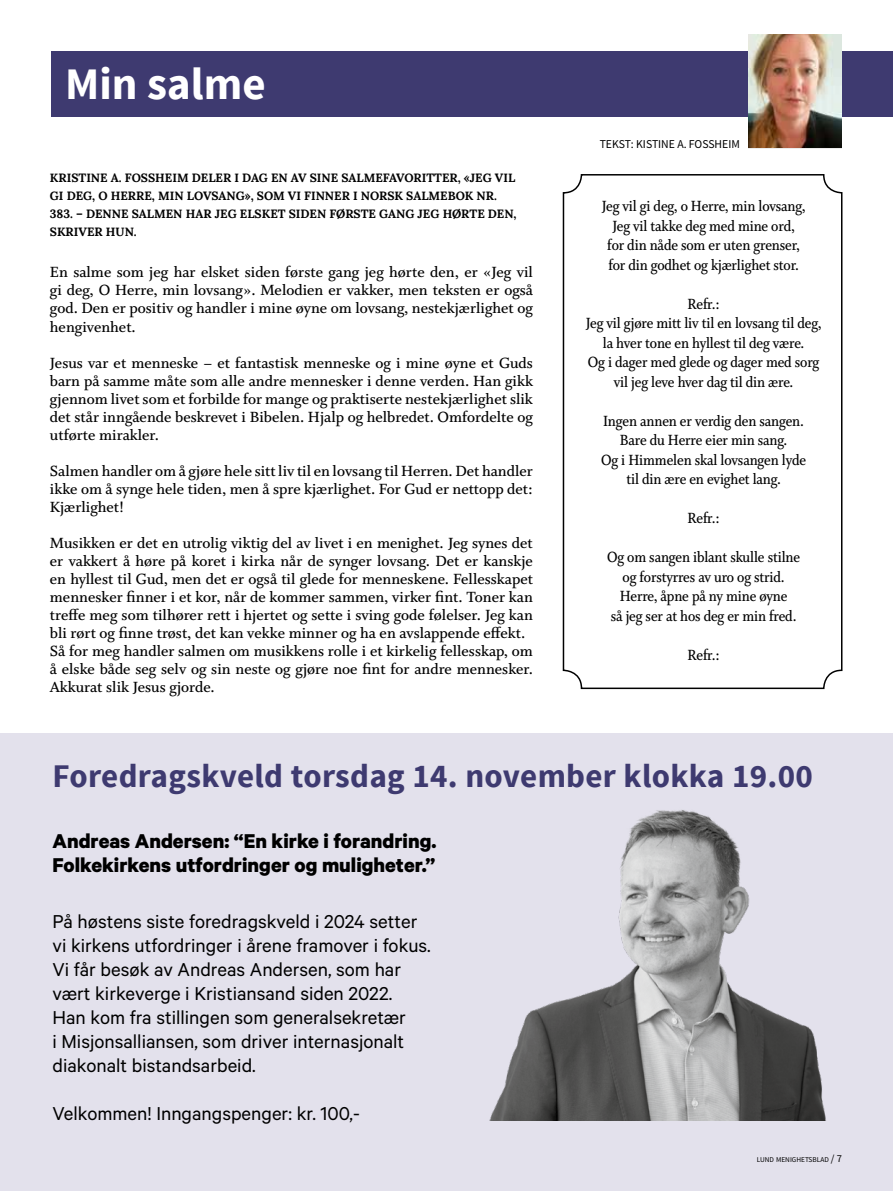
<style>
.page{position:relative;width:893px;height:1191px;background:#fff}
.page>*{position:absolute;margin:0;border:0;box-sizing:border-box;transform-origin:0 0}
.t1{font:700 45px "Source Sans Pro";color:#fff}
.t2{font:700 33px "Source Sans Pro";letter-spacing:.01em;color:#3e3a70}
.t3{font:700 22.5px/24px "Calibre";color:#000}
.t4{font:21px/24px "Calibre";color:#000}
.t5{font:16.5px/18px "Whitman Semibold LF";color:#000;text-align:justify}
.t6{font:16.5px/19.5px "Whitman Semibold LF";color:#000;text-align:center;scale:.91 1}
.t7{font:700 12px/18px "Lora";color:#000}
.t8{font:12px "Source Sans Pro";color:#000}
.t9{font:7.35px "Source Sans Pro";color:#000}
.s1{font-size:10.5px}
</style>
<div class="page">
<div style="left:51px;top:51px;width:842px;height:65px;background:#3e3a70"></div>
<img style="left:749px;top:34px;width:93px;height:113px">
<div style="left:563px;top:174px;width:279px;height:515px;border:2px solid #000;border-radius:18px"></div>
<div style="left:0;top:733px;width:893px;height:458px;background:#e3e1ec"></div>
<img style="left:489px;top:810px;width:337px;height:310px">
<h1 class="t1" style="left:65px;top:55px;width:202px">Min salme</h1>
<p class="t7" style="left:50px;top:167px;width:468px">KRISTINE A. FOSSHEIM DELER I DAG EN AV SINE SALMEFAVORITTER, «JEG VIL GI DEG, O HERRE, MIN LOVSANG», SOM VI FINNER I NORSK SALMEBOK NR.<br>383. – DENNE SALMEN HAR JEG ELSKET SIDEN FØRSTE GANG JEG HØRTE DEN, SKRIVER HUN.</p>
<p class="t5" style="left:50px;top:264px;width:485px">En salme som jeg har elsket siden første gang jeg hørte den, er «Jeg vil gi deg, O Herre, min lovsang». Melodien er vakker, men teksten er også god. Den er positiv og handler i mine øyne om lovsang, nestekjærlighet og hengivenhet.</p>
<p class="t5" style="left:50px;top:354px;width:485px">Jesus var et menneske – et fantastisk menneske og i mine øyne et Guds barn på samme måte som alle andre mennesker i denne verden. Han gikk gjennom livet som et forbilde for mange og praktiserte nestekjærlighet slik det står inngående beskrevet i Bibelen. Hjalp og helbredet. Omfordelte og utførte mirakler.</p>
<p class="t5" style="left:50px;top:462px;width:484px">Salmen handler om å gjøre hele sitt liv til en lovsang til Herren. Det handler ikke om å synge hele tiden, men å spre kjærlighet. For Gud er nettopp det:<br>Kjærlighet!</p>
<p class="t5" style="left:50px;top:534px;width:485px;text-align:left">Musikken er det en utrolig viktig del av livet i en menighet. Jeg synes det er vakkert å høre på koret i kirka når de synger lovsang. Det er kanskje en hyllest til Gud, men det er også til glede for menneskene. Fellesskapet mennesker finner i et kor, når de kommer sammen, virker fint. Toner kan treffe meg som tilhører rett i hjertet og sette i sving gode følelser. Jeg kan bli rørt og finne trøst, det kan vekke minner og ha en avslappende effekt.<br>Så for meg handler salmen om musikkens rolle i et kirkelig fellesskap, om å elske både seg selv og sin neste og gjøre noe fint for andre mennesker.<br>Akkurat slik Jesus gjorde.</p>
<p class="t8" style="left:600px;top:136px;width:142px">TEKST: KISTINE A. FOSSHEIM</p>
<p class="t6" style="left:602px;top:197px;width:226px">Jeg vil gi deg, o Herre, min lovsang,<br>Jeg vil takke deg med mine ord,<br>for din nåde som er uten grenser, for din godhet og kjærlighet stor.</p>
<p class="t6" style="left:586px;top:294px;width:261px">Refr.:<br>Jeg vil gjøre mitt liv til en lovsang til deg, la hver tone en hyllest til deg være.<br>Og i dager med glede og dager med sorg vil jeg leve hver dag til din ære.</p>
<p class="t6" style="left:601px;top:411px;width:227px">Ingen annen er verdig den sangen.<br>Bare du Herre eier min sang.<br>Og i Himmelen skal lovsangen lyde til din ære en evighet lang.</p>
<p class="t6" style="left:688px;top:509px;width:37px">Refr.:</p>
<p class="t6" style="left:607px;top:548px;width:214px">Og om sangen iblant skulle stilne og forstyrres av uro og strid.<br>Herre, åpne på ny mine øyne<br>så jeg ser at hos deg er min fred.</p>
<p class="t6" style="left:688px;top:645px;width:37px">Refr.:</p>
<h2 class="t2" style="left:53px;top:754px;width:762px">Foredragskveld torsdag 14. november klokka 19.00</h2>
<h3 class="t3" style="left:53px;top:828px;width:385px">Andreas Andersen: “En kirke i forandring.<br>Folkekirkens utfordringer og muligheter.”</h3>
<p class="t4" style="left:53px;top:908px;width:380px">På høstens siste foredragskveld i 2024 setter vi kirkens utfordringer i årene framover i fokus.<br>Vi får besøk av Andreas Andersen, som har vært kirkeverge i Kristiansand siden 2022.<br>Han kom fra stillingen som generalsekretær<br>i Misjonsalliansen, som driver internasjonalt diakonalt bistandsarbeid.</p>
<p class="t4" style="left:53px;top:1100px;width:309px">Velkommen! Inngangspenger: kr. 100,-</p>
<p class="t9" style="left:757px;top:1154px;width:87px">LUND MENIGHETSBLAD <span class="s1">/ 7</span></p>
</div>
